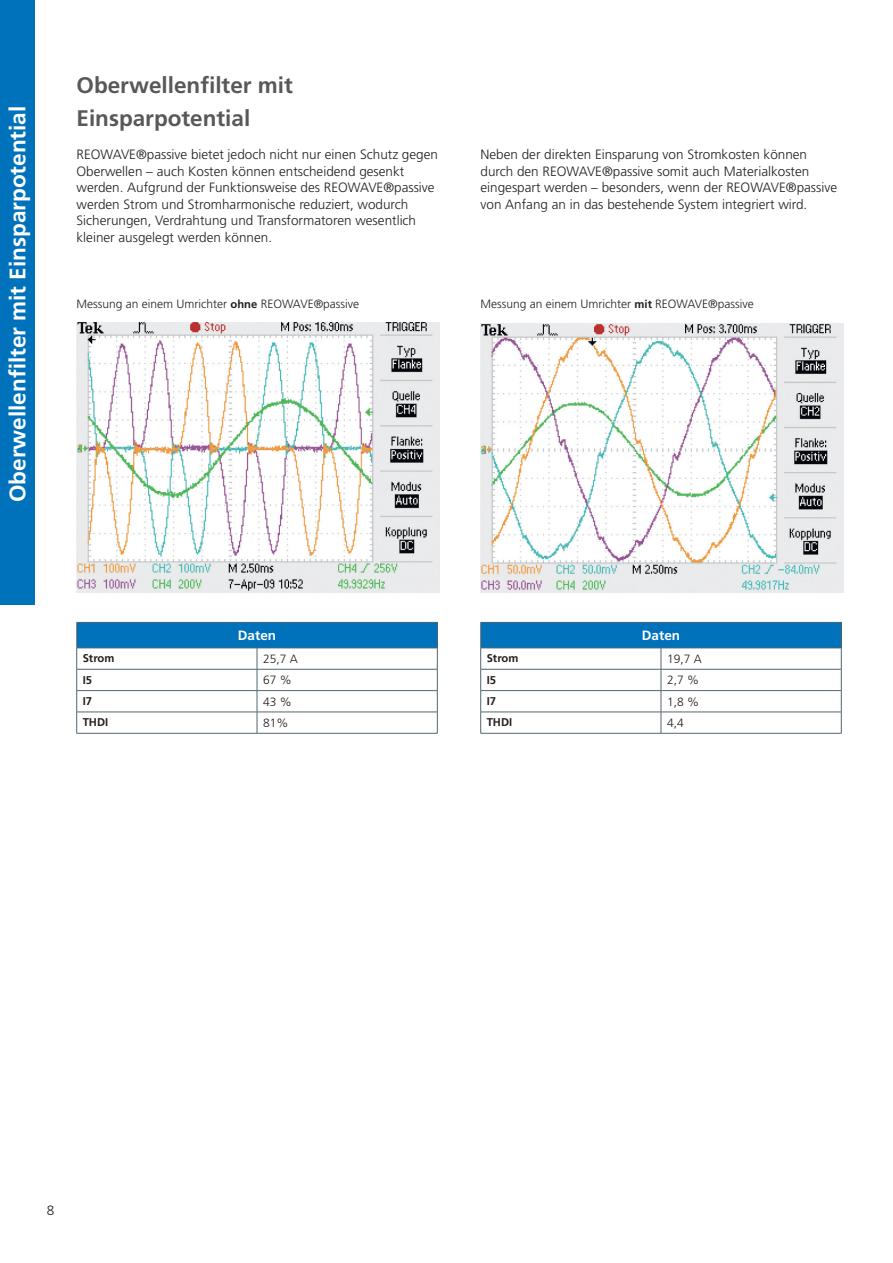
<style>
.page{position:relative;width:893px;height:1263px;background:#fff}
.page>*{position:absolute;margin:0;border:0;box-sizing:border-box;transform-origin:0 0}
.Reiter{font:700 22.5px "Frutiger";color:#fff}
.Headline_Unterseiten{font:700 22.5px/33px "Frutiger";color:#57585a}
.Fließtext_linksbündi{font:300 13.5px/16.5px "Frutiger";color:#231f20}
.Headline_Tabelle{font:700 13.5px "Frutiger";color:#fff}
.t1{font:300 12px "Frutiger LT Pro";color:#231f20}
.Fließtext_Tabelle_li{font:300 12px "Frutiger";color:#231f20}
.Fließtext_Tabelle_ze{font:700 11.25px "Frutiger";color:#231f20}
.s1{font-family:"Frutiger";font-weight:700;font-size:11.25px}
</style>
<div class="page">
<div style="left:0;top:0;width:34px;height:605px;background:#0072bc"></div>
<img style="left:77px;top:322px;width:363px;height:270px">
<img style="left:480px;top:323px;width:363px;height:270px">
<div style="left:77px;top:622px;width:360px;height:26px;background:#0072bc"></div>
<hr style="left:77px;top:622px;width:180px;height:1px;background:#53656e">
<hr style="left:257px;top:622px;width:180px;height:1px;background:#53656e">
<hr style="left:77px;top:648px;width:180px;height:1px;background:#53656e">
<hr style="left:257px;top:648px;width:180px;height:1px;background:#53656e">
<hr style="left:77px;top:669px;width:180px;height:1px;background:#53656e">
<hr style="left:257px;top:669px;width:180px;height:1px;background:#53656e">
<hr style="left:77px;top:690px;width:180px;height:1px;background:#53656e">
<hr style="left:257px;top:690px;width:180px;height:1px;background:#53656e">
<hr style="left:77px;top:712px;width:180px;height:1px;background:#53656e">
<svg style="left:76px;top:623px;width:1px;height:110px"></svg>
<hr style="left:257px;top:712px;width:180px;height:1px;background:#53656e">
<svg style="left:257px;top:648px;width:1px;height:85px"></svg>
<svg style="left:437px;top:623px;width:1px;height:110px"></svg>
<hr style="left:77px;top:733px;width:180px;height:1px;background:#53656e">
<hr style="left:257px;top:733px;width:180px;height:1px;background:#53656e">
<div style="left:481px;top:622px;width:360px;height:26px;background:#0072bc"></div>
<hr style="left:480px;top:622px;width:181px;height:1px;background:#53656e">
<hr style="left:661px;top:622px;width:180px;height:1px;background:#53656e">
<hr style="left:480px;top:648px;width:181px;height:1px;background:#53656e">
<hr style="left:661px;top:648px;width:180px;height:1px;background:#53656e">
<hr style="left:480px;top:669px;width:181px;height:1px;background:#53656e">
<hr style="left:661px;top:669px;width:180px;height:1px;background:#53656e">
<hr style="left:480px;top:690px;width:181px;height:1px;background:#53656e">
<hr style="left:661px;top:690px;width:180px;height:1px;background:#53656e">
<hr style="left:480px;top:712px;width:181px;height:1px;background:#53656e">
<svg style="left:480px;top:623px;width:1px;height:110px"></svg>
<hr style="left:661px;top:712px;width:180px;height:1px;background:#53656e">
<svg style="left:661px;top:648px;width:1px;height:85px"></svg>
<svg style="left:841px;top:623px;width:1px;height:110px"></svg>
<hr style="left:480px;top:733px;width:181px;height:1px;background:#53656e">
<hr style="left:661px;top:733px;width:180px;height:1px;background:#53656e">
<p class="Reiter" style="left:4px;top:502px;width:398px;rotate:-90deg">Oberwellenfilter mit Einsparpotential</p>
<p class="Headline_Unterseiten" style="left:77px;top:69px;width:218px">Oberwellenfilter mit<br>Einsparpotential</p>
<p class="Fließtext_linksbündi" style="left:77px;top:146px;width:363px">REOWAVE®passive bietet jedoch nicht nur einen Schutz gegen Oberwellen – auch Kosten können entscheidend gesenkt werden. Aufgrund der Funktionsweise des REOWAVE®passive werden Strom und Stromharmonische reduziert, wodurch Sicherungen, Verdrahtung und Transformatoren wesentlich kleiner ausgelegt werden können.</p>
<p class="Fließtext_linksbündi" style="left:480px;top:146px;width:358px">Neben der direkten Einsparung von Stromkosten können durch den REOWAVE®passive somit auch Materialkosten eingespart werden – besonders, wenn der REOWAVE®passive von Anfang an in das bestehende System integriert wird.</p>
<p class="t1" style="left:77px;top:296px;width:284px">Messung an einem Umrichter <span class="s1">ohne</span> REOWAVE®passive</p>
<p class="t1" style="left:480px;top:296px;width:275px">Messung an einem Umrichter <span class="s1">mit</span> REOWAVE®passive</p>
<p class="Headline_Tabelle" style="left:238px;top:628px;width:40px">Daten</p>
<p class="Fließtext_Tabelle_ze" style="left:83px;top:652px;width:33px">Strom</p>
<p class="Fließtext_Tabelle_li" style="left:263px;top:652px;width:36px">25,7 A</p>
<p class="Fließtext_Tabelle_ze" style="left:83px;top:673px;width:11px">I5</p>
<p class="Fließtext_Tabelle_li" style="left:263px;top:673px;width:30px">67 %</p>
<p class="Fließtext_Tabelle_ze" style="left:83px;top:694px;width:11px">I7</p>
<p class="Fließtext_Tabelle_li" style="left:263px;top:695px;width:30px">43 %</p>
<p class="Fließtext_Tabelle_ze" style="left:83px;top:716px;width:27px">THDI</p>
<p class="Fließtext_Tabelle_li" style="left:263px;top:716px;width:27px">81%</p>
<p class="Headline_Tabelle" style="left:642px;top:628px;width:40px">Daten</p>
<p class="Fließtext_Tabelle_ze" style="left:487px;top:652px;width:33px">Strom</p>
<p class="Fließtext_Tabelle_li" style="left:667px;top:652px;width:36px">19,7 A</p>
<p class="Fließtext_Tabelle_ze" style="left:487px;top:673px;width:11px">I5</p>
<p class="Fließtext_Tabelle_li" style="left:667px;top:673px;width:34px">2,7 %</p>
<p class="Fließtext_Tabelle_ze" style="left:487px;top:694px;width:11px">I7</p>
<p class="Fließtext_Tabelle_li" style="left:667px;top:695px;width:34px">1,8 %</p>
<p class="Fließtext_Tabelle_ze" style="left:487px;top:716px;width:27px">THDI</p>
<p class="Fließtext_Tabelle_li" style="left:667px;top:716px;width:18px">4,4</p>
<p class="Fließtext_linksbündi" style="left:47px;top:1202px;width:9px">8</p>
</div>
